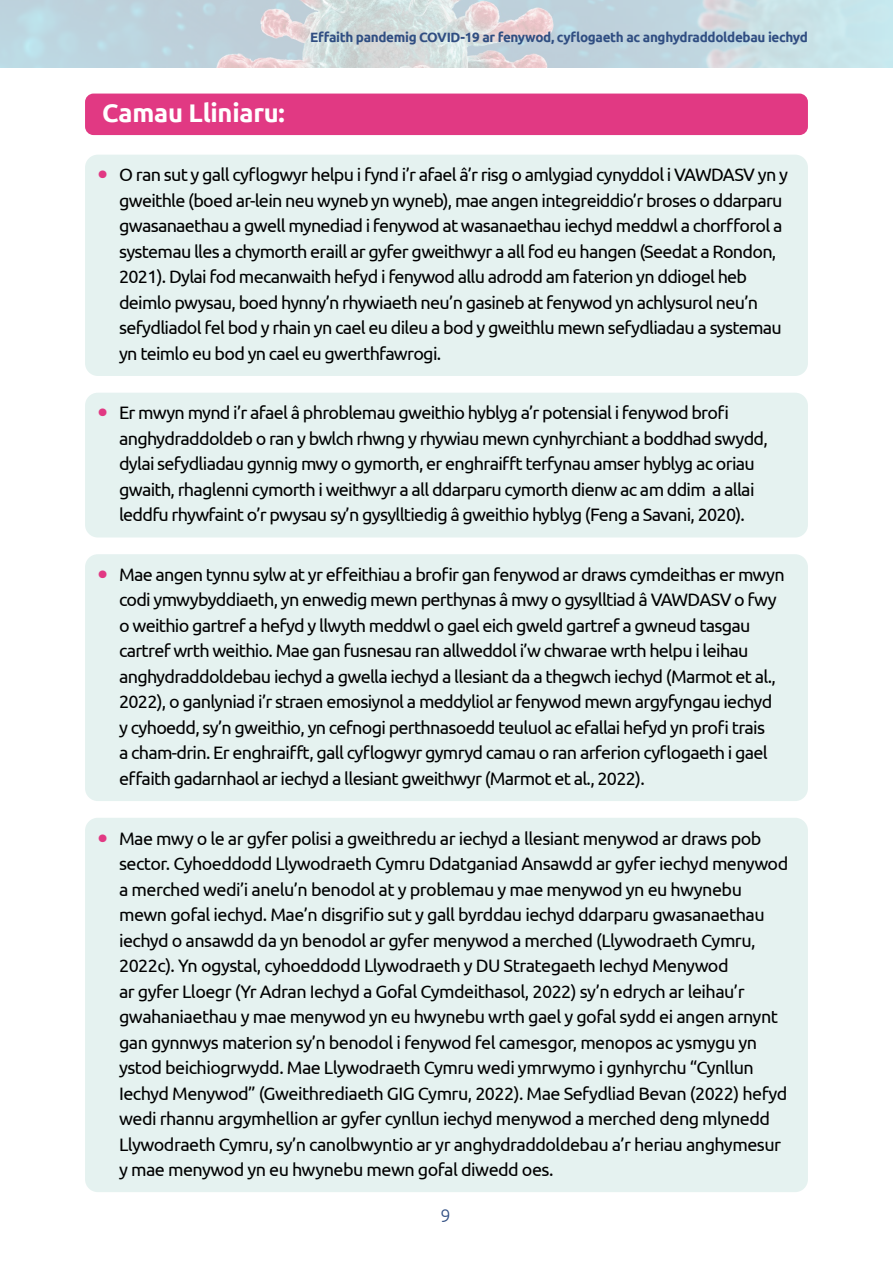
<style>
.page{position:relative;width:893px;height:1263px;background:#fff}
.page>*{position:absolute;margin:0;border:0;box-sizing:border-box;transform-origin:0 0}
.Headings{font:700 25.5px "Ubuntu";letter-spacing:-.01em;color:#fff}
.t1{font:18px/25.5px "Ubuntu";letter-spacing:-.04em;color:#000}
.t2{font:300 18px "Ubuntu";color:#304e82}
.t3{font:700 13.5px "Ubuntu";letter-spacing:-.025em;color:#304e82}
.s1{font-weight:700;font-size:27px;color:#e13983}
</style>
<div class="page">
<img style="left:0;top:0;width:893px;height:67px">
<div style="left:85px;top:94px;width:723px;height:41px;background:#e13983;border-radius:9px"></div>
<div style="left:85px;top:155px;width:723px;height:221px;background:#e5f2f0;border-radius:13px"></div>
<div style="left:85px;top:393px;width:723px;height:144px;background:#e5f2f0;border-radius:13px"></div>
<div style="left:85px;top:554px;width:723px;height:247px;background:#e5f2f0;border-radius:13px"></div>
<div style="left:85px;top:818px;width:723px;height:374px;background:#e5f2f0;border-radius:13px"></div>
<p class="Headings" style="left:102px;top:97px;width:184px">Camau Lliniaru:</p>
<p class="t3" style="left:310px;top:29px;width:499px">Effaith pandemig COVID-19 ar fenywod, cyflogaeth ac anghydraddoldebau iechyd</p>
<p class="t1" style="left:119px;top:162px;width:670px;text-indent:-21px"><span class="s1">•</span> O ran sut y gall cyflogwyr helpu i fynd i’r afael â’r risg o amlygiad cynyddol i VAWDASV yn y gweithle (boed ar-lein neu wyneb yn wyneb), mae angen integreiddio’r broses o ddarparu gwasanaethau a gwell mynediad i fenywod at wasanaethau iechyd meddwl a chorfforol a systemau lles a chymorth eraill ar gyfer gweithwyr a all fod eu hangen (Seedat a Rondon, 2021). Dylai fod mecanwaith hefyd i fenywod allu adrodd am faterion yn ddiogel heb deimlo pwysau, boed hynny’n rhywiaeth neu’n gasineb at fenywod yn achlysurol neu’n sefydliadol fel bod y rhain yn cael eu dileu a bod y gweithlu mewn sefydliadau a systemau yn teimlo eu bod yn cael eu gwerthfawrogi.</p>
<p class="t1" style="left:119px;top:400px;width:650px;text-indent:-21px"><span class="s1">•</span> Er mwyn mynd i’r afael â phroblemau gweithio hyblyg a’r potensial i fenywod brofi anghydraddoldeb o ran y bwlch rhwng y rhywiau mewn cynhyrchiant a boddhad swydd, dylai sefydliadau gynnig mwy o gymorth, er enghraifft terfynau amser hyblyg ac oriau gwaith, rhaglenni cymorth i weithwyr a all ddarparu cymorth dienw ac am ddim a allai leddfu rhywfaint o’r pwysau sy’n gysylltiedig â gweithio hyblyg (Feng a Savani, 2020).</p>
<p class="t1" style="left:119px;top:561px;width:667px;text-indent:-21px"><span class="s1">•</span> Mae angen tynnu sylw at yr effeithiau a brofir gan fenywod ar draws cymdeithas er mwyn codi ymwybyddiaeth, yn enwedig mewn perthynas â mwy o gysylltiad â VAWDASV o fwy o weithio gartref a hefyd y llwyth meddwl o gael eich gweld gartref a gwneud tasgau cartref wrth weithio. Mae gan fusnesau ran allweddol i’w chwarae wrth helpu i leihau anghydraddoldebau iechyd a gwella iechyd a llesiant da a thegwch iechyd (Marmot et al., 2022), o ganlyniad i’r straen emosiynol a meddyliol ar fenywod mewn argyfyngau iechyd y cyhoedd, sy’n gweithio, yn cefnogi perthnasoedd teuluol ac efallai hefyd yn profi trais<br>a cham-drin. Er enghraifft, gall cyflogwyr gymryd camau o ran arferion cyflogaeth i gael effaith gadarnhaol ar iechyd a llesiant gweithwyr (Marmot et al., 2022).</p>
<p class="t1" style="left:119px;top:825px;width:671px;text-indent:-21px"><span class="s1">•</span> Mae mwy o le ar gyfer polisi a gweithredu ar iechyd a llesiant menywod ar draws pob sector. Cyhoeddodd Llywodraeth Cymru Ddatganiad Ansawdd ar gyfer iechyd menywod a merched wedi’i anelu’n benodol at y problemau y mae menywod yn eu hwynebu mewn gofal iechyd. Mae’n disgrifio sut y gall byrddau iechyd ddarparu gwasanaethau iechyd o ansawdd da yn benodol ar gyfer menywod a merched (Llywodraeth Cymru, 2022c). Yn ogystal, cyhoeddodd Llywodraeth y DU Strategaeth Iechyd Menywod<br>ar gyfer Lloegr (Yr Adran Iechyd a Gofal Cymdeithasol, 2022) sy’n edrych ar leihau’r gwahaniaethau y mae menywod yn eu hwynebu wrth gael y gofal sydd ei angen arnynt gan gynnwys materion sy’n benodol i fenywod fel camesgor, menopos ac ysmygu yn ystod beichiogrwydd. Mae Llywodraeth Cymru wedi ymrwymo i gynhyrchu “Cynllun Iechyd Menywod” (Gweithrediaeth GIG Cymru, 2022). Mae Sefydliad Bevan (2022) hefyd wedi rhannu argymhellion ar gyfer cynllun iechyd menywod a merched deng mlynedd Llywodraeth Cymru, sy’n canolbwyntio ar yr anghydraddoldebau a’r heriau anghymesur y mae menywod yn eu hwynebu mewn gofal diwedd oes.</p>
<p class="t2" style="left:440px;top:1205px;width:12px">9</p>
</div>
